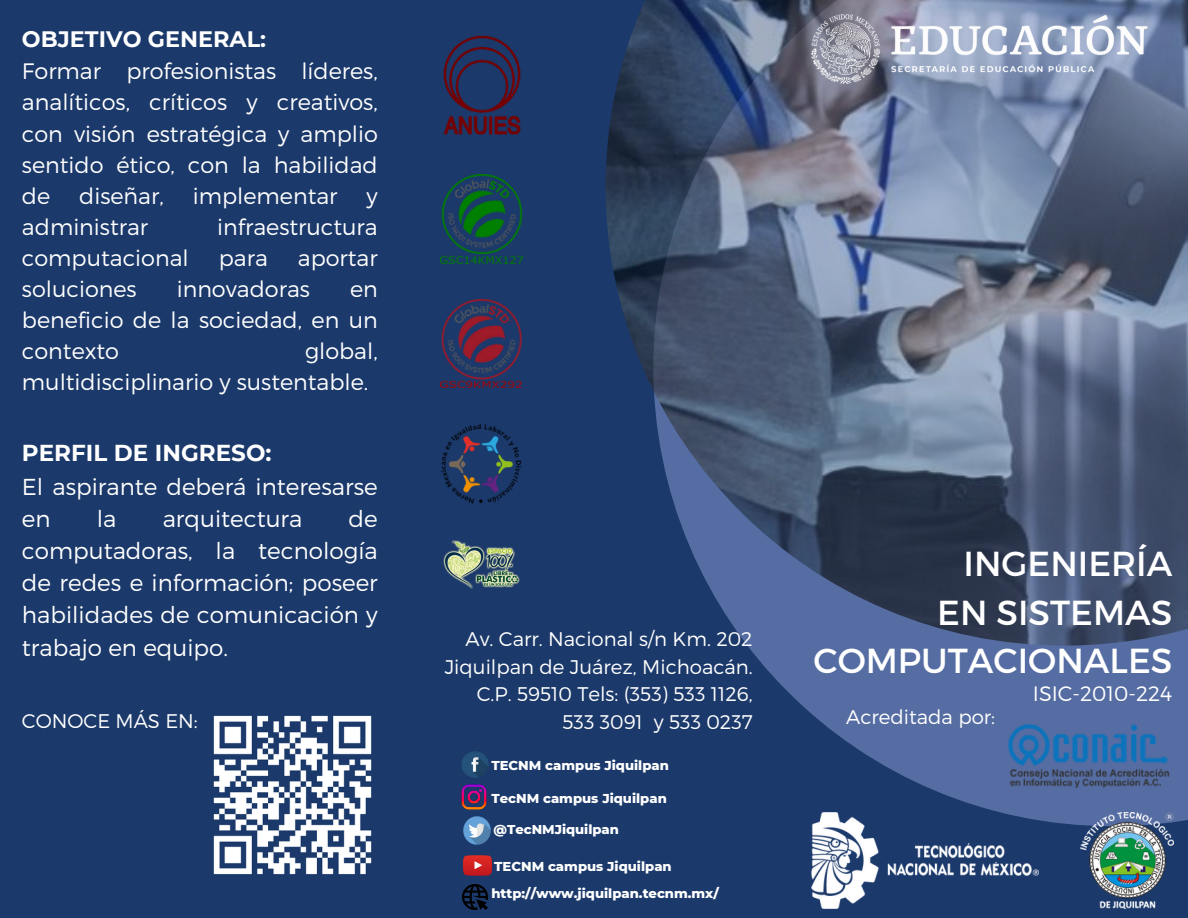
<style>
.page{position:relative;width:1188px;height:918px;background:#1b396a}
.page>*{position:absolute;margin:0;border:0;box-sizing:border-box;transform-origin:0 0}
.t1{font:34.65px/48.6px "Montserrat";color:#fff;text-align:right}
.t2{font:300 23.1px/32.1px "Montserrat";color:#fff}
.t3{font:300 22.35px/31.5px "Montserrat";color:#fff}
.t4{font:300 20.85px "Montserrat";color:#fff}
.t5{font:300 19.8px/27.5px "Montserrat";color:#fff;text-align:right}
.t6{font:800 13.2px "Montserrat";color:#fff}
.t7{font:800 13.05px "Montserrat";color:#fff}
.s1{font-weight:700}
</style>
<div class="page">
<svg style="left:748px;top:646px;width:440px;height:179px;fill:#566da3"></svg>
<img style="left:606px;top:0;width:582px;height:646px">
<img style="left:811px;top:812px;width:227px;height:97px">
<img style="left:1081px;top:812px;width:93px;height:97px">
<img style="left:811px;top:14px;width:357px;height:70px">
<img style="left:443px;top:541px;width:77px;height:48px">
<img style="left:443px;top:36px;width:78px;height:99px">
<img style="left:440px;top:300px;width:81px;height:88px">
<img style="left:440px;top:175px;width:82px;height:88px">
<img style="left:440px;top:424px;width:81px;height:80px">
<img style="left:463px;top:884px;width:24px;height:25px">
<img style="left:463px;top:855px;width:30px;height:21px">
<img style="left:463px;top:816px;width:28px;height:29px">
<img style="left:461px;top:751px;width:28px;height:27px">
<img style="left:461px;top:785px;width:25px;height:25px">
<img style="left:213px;top:715px;width:159px;height:160px">
<img style="left:1007px;top:723px;width:165px;height:67px">
<p class="t3" style="left:22px;top:22px;width:357px"><span class="s1">OBJETIVO GENERAL:<br></span>Formar profesionistas líderes, analíticos, críticos y creativos, con visión estratégica y amplio sentido ético, con la habilidad de</p>
<p class="t3" style="left:79px;top:179px;width:86px">diseñar,</p>
<p class="t3" style="left:193px;top:179px;width:146px">implementar</p>
<p class="t3" style="left:367px;top:179px;width:13px">y</p>
<p class="t3" style="left:22px;top:210px;width:128px">administrar</p>
<p class="t3" style="left:217px;top:210px;width:162px">infraestructura</p>
<p class="t3" style="left:22px;top:241px;width:168px">computacional</p>
<p class="t3" style="left:219px;top:241px;width:51px">para</p>
<p class="t3" style="left:298px;top:241px;width:81px">aportar</p>
<p class="t3" style="left:22px;top:272px;width:116px">soluciones</p>
<p class="t3" style="left:177px;top:272px;width:135px">innovadoras</p>
<p class="t3" style="left:22px;top:272px;width:357px;line-height:31px;text-align:justify;text-indent:328px">en beneficio de la sociedad, en un contexto</p>
<p class="t3" style="left:22px;top:335px;width:357px;line-height:31px;text-indent:283px">global, multidisciplinario y sustentable.</p>
<h5 class="t2" style="left:22px;top:436px;width:357px;line-height:32.8px"><span class="s1">PERFIL DE INGRESO:<br></span>El aspirante deberá interesarse en</h5>
<h5 class="t2" style="left:22px;top:502px;width:357px;text-align:justify;text-indent:327px">de computadoras, la tecnología de redes e información; poseer habilidades de comunicación y trabajo en equipo.</h5>
<h5 class="t2" style="left:97px;top:502px;width:21px">la</h5>
<h5 class="t2" style="left:163px;top:502px;width:141px">arquitectura</h5>
<p class="t5" style="left:22px;top:707px;width:177px">CONOCE MÁS EN:</p>
<p class="t5" style="left:445px;top:624px;width:310px">Av. Carr. Nacional s/n Km. 202<br>Jiquilpan de Juárez, Michoacán.<br>C.P. 59510 Tels: (353) 533 1126,<br>533 3091 y 533 0237</p>
<p class="t6" style="left:491px;top:757px;width:179px">TECNM campus Jiquilpan</p>
<p class="t6" style="left:491px;top:790px;width:177px">TecNM campus Jiquilpan</p>
<p class="t7" style="left:493px;top:822px;width:127px">@TecNMJiquilpan</p>
<p class="t6" style="left:494px;top:858px;width:179px">TECNM campus Jiquilpan</p>
<p class="t6" style="left:491px;top:886px;width:229px">http://www.jiquilpan.tecnm.mx/</p>
<p class="t1" style="left:814px;top:538px;width:360px">INGENIERÍA<br>EN SISTEMAS<br>COMPUTACIONALES</p>
<p class="t5" style="left:846px;top:702px;width:150px">Acreditada por:</p>
<p class="t4" style="left:1033px;top:680px;width:141px">ISIC-2010-224</p>
</div>
